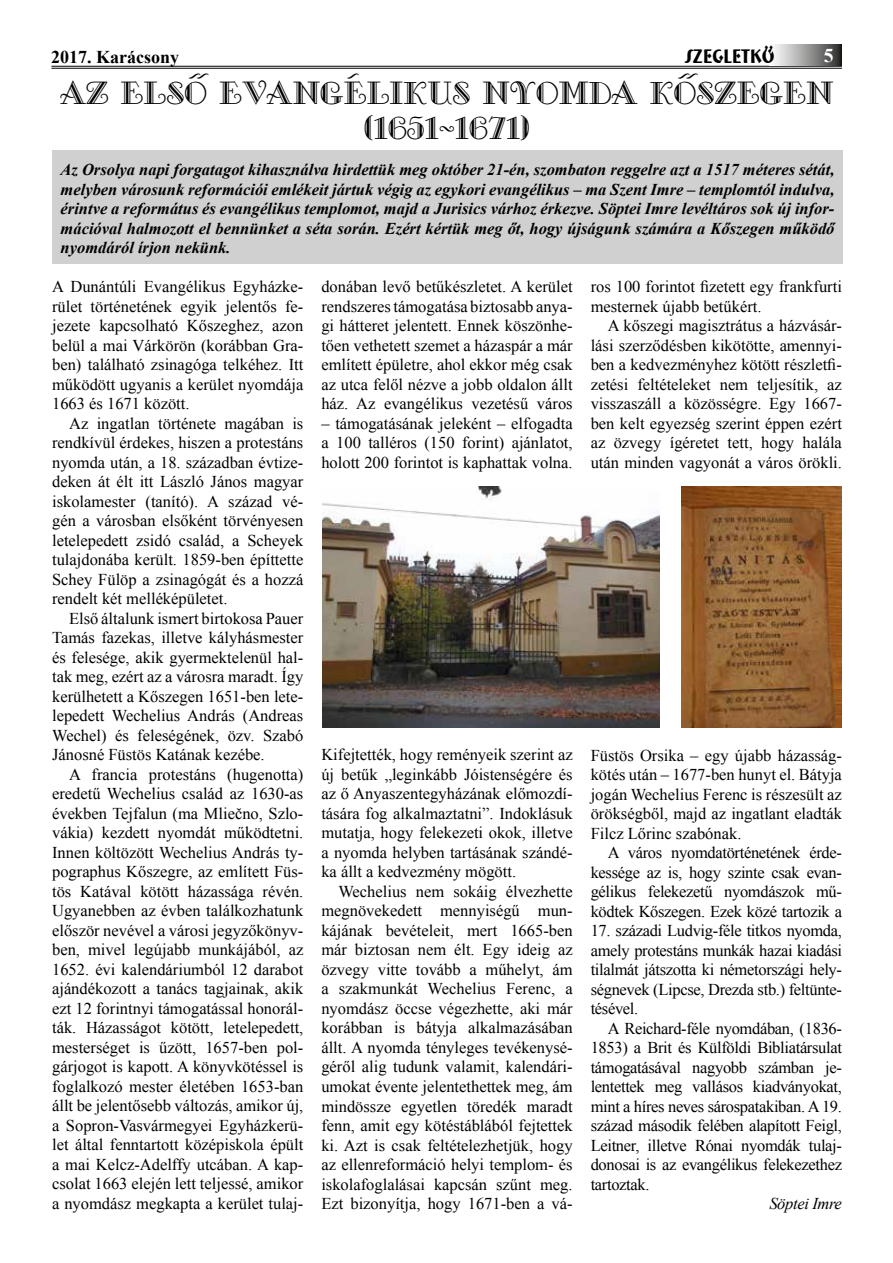
<style>
.page{position:relative;width:893px;height:1263px;background:#fff}
.page>*{position:absolute;margin:0;border:0;box-sizing:border-box;transform-origin:0 0}
.t1{font:27.6px/34.5px "H Galleria";color:#000;text-align:center;scale:.93 1}
.t2{font:700 19.8px "H Bremen";letter-spacing:.02em;color:#000;scale:.81 1}
.t3{font:700 19.5px "Times New Roman";color:#fff}
.t4{font:700 18px "Times New Roman";color:#000}
.t5{font:16.5px/19.5px "Times New Roman";color:#000;text-align:justify}
.t6{font:italic 700 16.5px/19.5px "Times New Roman";color:#000;text-align:justify}
.t7{font:italic 16.5px "Times New Roman";letter-spacing:-.02em;color:#000}
.s1{color:#fff}
</style>
<div class="page">
<div style="left:52px;top:151px;width:791px;height:113px;background:#d0d0d0"></div>
<img style="left:322px;top:486px;width:338px;height:241px">
<img style="left:682px;top:486px;width:160px;height:241px">
<hr style="left:51px;top:66px;width:791px;height:1px;background:#000">
<hr style="left:51px;top:68px;width:791px;height:1px;background:#000">
<div style="left:770px;top:45px;width:72px;height:21px;background:linear-gradient(to right,#fff,#313130)"></div>
<p class="t4" style="left:51px;top:44px;width:129px">2017. Karácsony</p>
<p class="t2" style="left:685px;top:44px;width:111px">SZEGLETKO<span class="s1">’’</span></p>
<p class="t3" style="left:824px;top:42px;width:11px">5</p>
<h1 class="t1" style="left:60px;top:75px;width:833px">AZ ELSŐ EVANGÉLIKUS NYOMDA KŐSZEGEN (1651-1671)</h1>
<p class="t6" style="left:61px;top:159px;width:775px">Az Orsolya napi forgatagot kihasználva hirdettük meg október 21-én, szombaton reggelre azt a 1517 méteres sétát, melyben városunk reformációi emlékeit jártuk végig az egykori evangélikus – ma Szent Imre – templomtól indulva, érintve a református és evangélikus templomot, majd a Jurisics várhoz érkezve. Söptei Imre levéltáros sok új infor&shy;mációval halmozott el bennünket a séta során. Ezért kértük meg őt, hogy újságunk számára a Kőszegen működő nyomdáról írjon nekünk.</p>
<p class="t5" style="left:52px;top:277px;width:253px">A Dunántúli Evangélikus Egyházke&shy;rület történetének egyik jelentős fe&shy;jezete kapcsolható Kőszeghez, azon belül a mai Várkörön (korábban Gra&shy;ben) található zsinagóga telkéhez. Itt működött ugyanis a kerület nyomdája 1663 és 1671 között.</p>
<p class="t5" style="left:52px;top:413px;width:253px;text-indent:17px">Az ingatlan története magában is rendkívül érdekes, hiszen a protestáns nyomda után, a 18. században évtize&shy;deken át élt itt László János magyar iskolamester (tanító). A század vé&shy;gén a városban elsőként törvényesen letelepedett zsidó család, a Scheyek tulajdonába került. 1859-ben építtette Schey Fülöp a zsinagógát és a hozzá rendelt két melléképületet.</p>
<p class="t5" style="left:52px;top:608px;width:253px;text-indent:17px">Első általunk ismert birtokosa Pauer Tamás fazekas, illetve kályhásmester és felesége, akik gyermektelenül hal&shy;tak meg, ezért az a városra maradt. Így kerülhetett a Kőszegen 1651-ben lete&shy;lepedett Wechelius András (Andreas Wechel) és feleségének, özv. Szabó Jánosné Füstös Katának kezébe.</p>
<p class="t5" style="left:52px;top:764px;width:253px;text-indent:17px">A francia protestáns (hugenotta) eredetű Wechelius család az 1630-as években Tejfalun (ma Mliečno, Szlo&shy;vákia) kezdett nyomdát működtetni.<br>Innen költözött Wechelius András ty&shy;pographus Kőszegre, az említett Füs&shy;tös Katával kötött házassága révén.<br>Ugyanebben az évben találkozhatunk először nevével a városi jegyzőkönyv&shy;ben, mivel legújabb munkájából, az 1652. évi kalendáriumból 12 darabot ajándékozott a tanács tagjainak, akik ezt 12 forintnyi támogatással honorál&shy;ták. Házasságot kötött, letelepedett, mesterséget is űzött, 1657-ben pol&shy;gárjogot is kapott. A könyvkötéssel is foglalkozó mester életében 1653-ban állt be jelentősebb változás, amikor új, a Sopron-Vasvármegyei Egyházkerü&shy;let által fenntartott középiskola épült a mai Kelcz-Adelffy utcában. A kap&shy;csolat 1663 elején lett teljessé, amikor a nyomdász megkapta a kerület tulaj-</p>
<p class="t5" style="left:321px;top:277px;width:253px">donában levő betűkészletet. A kerület rendszeres támogatása biztosabb anya&shy;gi hátteret jelentett. Ennek köszönhe&shy;tően vethetett szemet a házaspár a már említett épületre, ahol ekkor még csak az utca felől nézve a jobb oldalon állt ház. Az evangélikus vezetésű város</p>
<p class="t5" style="left:321px;top:413px;width:253px">– támogatásának jeleként – elfogadta a 100 talléros (150 forint) ajánlatot, holott 200 forintot is kaphattak volna.</p>
<p class="t5" style="left:591px;top:277px;width:253px">ros 100 forintot fizetett egy frankfurti mesternek újabb betűkért.</p>
<p class="t5" style="left:591px;top:316px;width:253px;text-indent:17px">A kőszegi magisztrátus a házvásár&shy;lási szerződésben kikötötte, amennyi&shy;ben a kedvezményhez kötött részletfi&shy;zetési feltételeket nem teljesítik, az visszaszáll a közösségre. Egy 1667- ben kelt egyezség szerint éppen ezért az özvegy ígéretet tett, hogy halála után minden vagyonát a város örökli.</p>
<p class="t5" style="left:321px;top:745px;width:253px">Kifejtették, hogy reményeik szerint az új betűk „leginkább Jóistenségére és az ő Anyaszentegyházának előmozdí&shy;tására fog alkalmaztatni”. Indoklásuk mutatja, hogy felekezeti okok, illetve a nyomda helyben tartásának szándé&shy;ka állt a kedvezmény mögött.</p>
<p class="t5" style="left:321px;top:881px;width:253px;text-indent:17px">Wechelius nem sokáig élvezhette megnövekedett mennyiségű mun&shy;kájának bevételeit, mert 1665-ben már biztosan nem élt. Egy ideig az özvegy vitte tovább a műhelyt, ám a szakmunkát Wechelius Ferenc, a nyomdász öccse végezhette, aki már korábban is bátyja alkalmazásában állt. A nyomda tényleges tevékenysé&shy;géről alig tudunk valamit, kalendári&shy;umokat évente jelentethettek meg, ám mindössze egyetlen töredék maradt fenn, amit egy kötéstáblából fejtettek ki. Azt is csak feltételezhetjük, hogy az ellenreformáció helyi templom- és iskolafoglalásai kapcsán szűnt meg.<br>Ezt bizonyítja, hogy 1671-ben a vá-</p>
<p class="t5" style="left:591px;top:745px;width:253px">Füstös Orsika – egy újabb házasság&shy;kötés után – 1677-ben hunyt el. Bátyja jogán Wechelius Ferenc is részesült az örökségből, majd az ingatlant eladták Filcz Lőrinc szabónak.</p>
<p class="t5" style="left:591px;top:842px;width:253px;text-indent:17px">A város nyomdatörténetének érde&shy;kessége az is, hogy szinte csak evan&shy;gélikus felekezetű nyomdászok mű&shy;ködtek Kőszegen. Ezek közé tartozik a</p>
<p class="t5" style="left:591px;top:920px;width:253px">17. századi Ludvig-féle titkos nyomda, amely protestáns munkák hazai kiadási tilalmát játszotta ki németországi hely&shy;ségnevek (Lipcse, Drezda stb.) feltünte&shy;tésével.</p>
<p class="t5" style="left:591px;top:1018px;width:253px;text-indent:17px">A Reichard-féle nyomdában, (1836- 1853) a Brit és Külföldi Bibliatársulat támogatásával nagyobb számban je&shy;lentettek meg vallásos kiadványokat, mint a híres neves sárospatakiban. A 19. század második felében alapított Feigl, Leitner, illetve Rónai nyomdák tulaj&shy;donosai is az evangélikus felekezethez tartoztak.</p>
<p class="t7" style="left:769px;top:1192px;width:74px">Söptei Imre</p>
</div>
